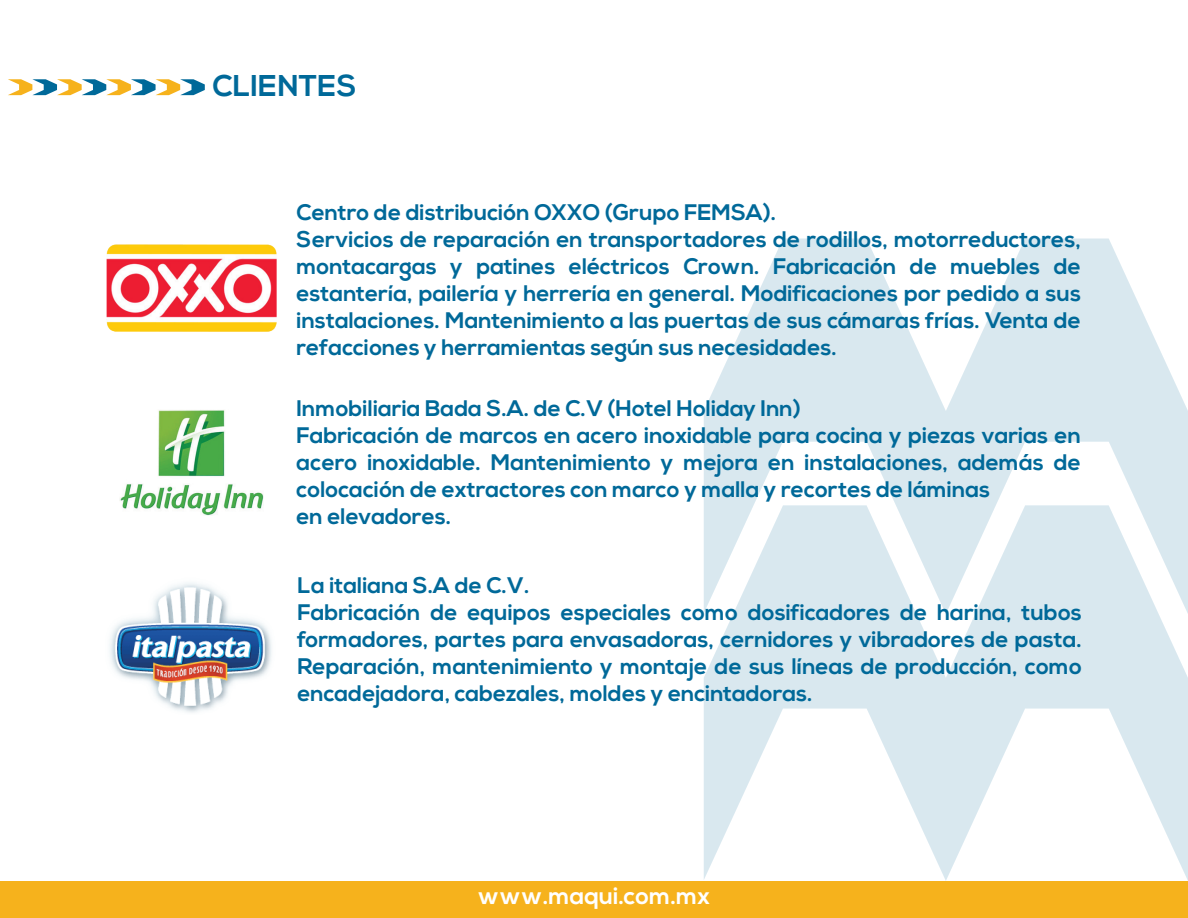
<style>
.page{position:relative;width:1188px;height:918px;background:#fff}
.page>*{position:absolute;margin:0;border:0;box-sizing:border-box;transform-origin:0 0}
.t1{font:700 30px "Nexa";color:#006999}
.t2{font:700 23.7px "Nexa";color:#fff}
.t3{font:700 22.5px/27px "Nexa";color:#006999}
</style>
<div class="page">
<div style="left:0;top:881px;width:1188px;height:37px;background:#f6b21c"></div>
<svg style="left:704px;top:614px;width:484px;height:267px;fill:#d9e8ef"></svg>
<svg style="left:704px;top:238px;width:484px;height:376px;fill:#d9e8ef"></svg>
<svg style="left:8px;top:79px;width:197px;height:16px"></svg>
<img style="left:107px;top:244px;width:170px;height:88px">
<img style="left:120px;top:410px;width:144px;height:106px">
<img style="left:109px;top:583px;width:163px;height:130px">
<h1 class="t1" style="left:213px;top:69px;width:146px">CLIENTES</h1>
<p class="t3" style="left:296px;top:199px;width:786px">Centro de distribución OXXO (Grupo FEMSA).<br>Servicios de reparación en transportadores de rodillos, motorreductores, montacargas y patines eléctricos Crown. Fabricación de muebles de estantería, pailería y herrería en general. Modificaciones por pedido a sus instalaciones. Mantenimiento a las puertas de sus cámaras frías. Venta de refacciones y herramientas según sus necesidades.</p>
<p class="t3" style="left:296px;top:396px;width:786px">Inmobiliaria Bada S.A. de C.V (Hotel Holiday Inn)<br>Fabricación de marcos en acero inoxidable para cocina y piezas varias en acero inoxidable. Mantenimiento y mejora en instalaciones, además de colocación de extractores con marco y malla y recortes de láminas<br>en elevadores.</p>
<p class="t3" style="left:297px;top:572px;width:786px">La italiana S.A de C.V.<br>Fabricación de equipos especiales como dosificadores de harina, tubos formadores, partes para envasadoras, cernidores y vibradores de pasta.<br>Reparación, mantenimiento y montaje de sus líneas de producción, como encadejadora, cabezales, moldes y encintadoras.</p>
<p class="t2" style="left:478px;top:882px;width:234px">www.maqui.com.mx</p>
</div>
